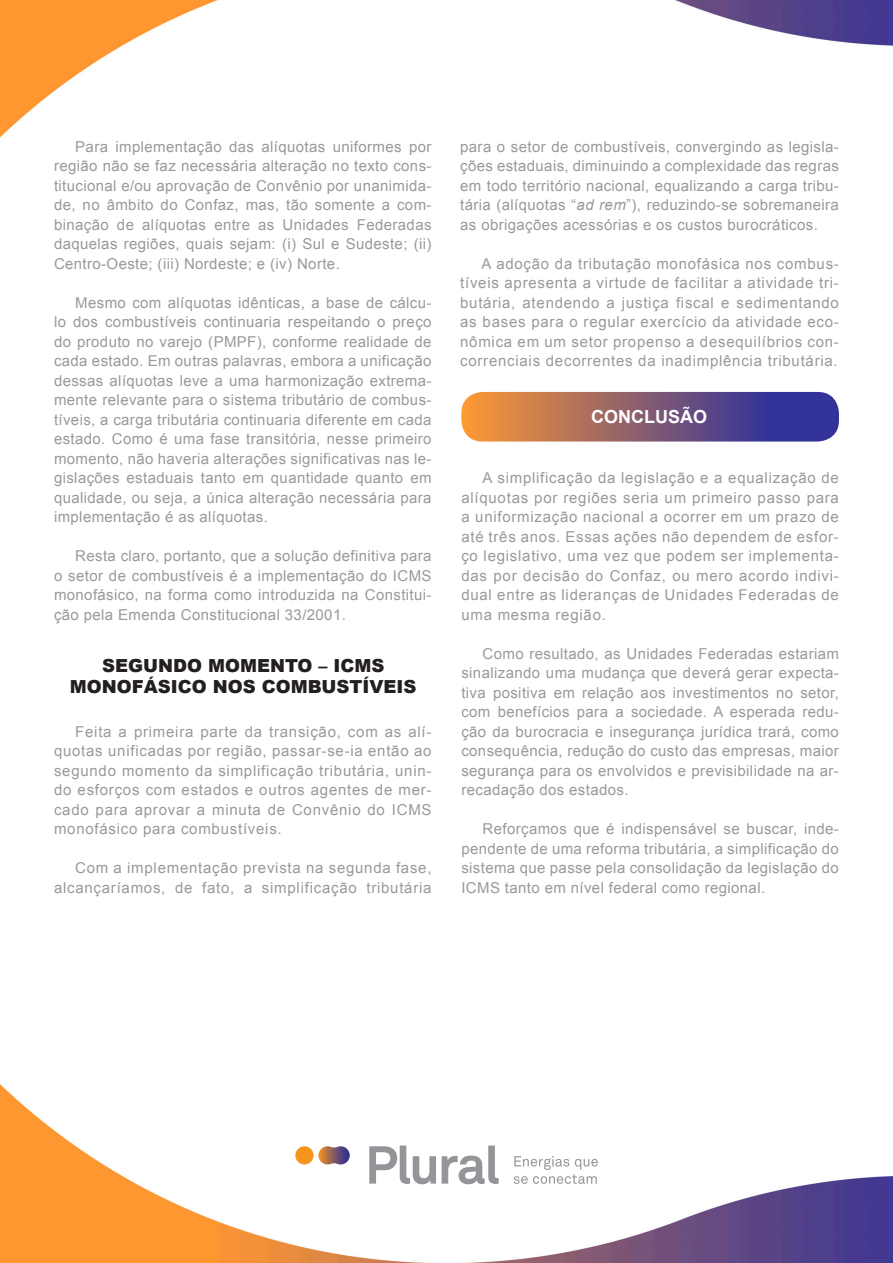
<style>
.page{position:relative;width:893px;height:1263px;background:#fff}
.page>*{position:absolute;margin:0;border:0;box-sizing:border-box;transform-origin:0 0}
.t1{font:900 18px/21.6px "Arial";color:#231f20;text-align:center}
.t2{font:700 18px "Arial";color:#fff}
.t3{font:15px/19.5px "Arial";letter-spacing:.025em;color:#999;text-align:justify}
.t4{font:15px/19.5px "Arial";letter-spacing:.05em;color:#999;text-align:right}
.s1{font-style:italic}
</style>
<div class="page">
<img style="left:0;top:0;width:893px;height:1263px">
<svg style="left:461px;top:392px;width:378px;height:50px;background:#896173"></svg>
<svg style="left:318px;top:1146px;width:32px;height:18px"></svg>
<svg style="left:369px;top:1145px;width:67px;height:39px"></svg>
<svg style="left:442px;top:1145px;width:57px;height:39px"></svg>
<div style="left:295px;top:1146px;width:19px;height:18px;background:#f7941e;border-radius:50%"></div>
<svg style="left:514px;top:1156px;width:84px;height:28px"></svg>
<p class="t3" style="left:54px;top:137px;width:379px;text-indent:21px">Para implementação das alíquotas uniformes por região não se faz necessária alteração no texto cons&shy;titucional e/ou aprovação de Convênio por unanimida&shy;de, no âmbito do Confaz, mas, tão somente a com&shy;binação de alíquotas entre as Unidades Federadas daquelas regiões, quais sejam: (i) Sul e Sudeste; (ii)<br>Centro-Oeste; (iii) Nordeste; e (iv) Norte.</p>
<p class="t3" style="left:54px;top:293px;width:379px;text-indent:21px">Mesmo com alíquotas idênticas, a base de cálcu&shy;lo dos combustíveis continuaria respeitando o preço do produto no varejo (PMPF), conforme realidade de cada estado. Em outras palavras, embora a unificação dessas alíquotas leve a uma harmonização extrema&shy;mente relevante para o sistema tributário de combus&shy;tíveis, a carga tributária continuaria diferente em cada estado. Como é uma fase transitória, nesse primeiro momento, não haveria alterações significativas nas le&shy;gislações estaduais tanto em quantidade quanto em qualidade, ou seja, a única alteração necessária para implementação é as alíquotas.</p>
<p class="t3" style="left:54px;top:546px;width:379px;text-indent:21px">Resta claro, portanto, que a solução definitiva para o setor de combustíveis é a implementação do ICMS monofásico, na forma como introduzida na Constitui&shy;ção pela Emenda Constitucional 33/2001.</p>
<p class="t1" style="left:70px;top:654px;width:348px">SEGUNDO MOMENTO – ICMS<br>MONOFÁSICO NOS COMBUSTÍVEIS</p>
<p class="t3" style="left:54px;top:722px;width:379px;text-indent:21px">Feita a primeira parte da transição, com as alí&shy;quotas unificadas por região, passar-se-ia então ao segundo momento da simplificação tributária, unin&shy;do esforços com estados e outros agentes de mer&shy;cado para aprovar a minuta de Convênio do ICMS monofásico para combustíveis.</p>
<p class="t4" style="left:54px;top:858px;width:379px">Com a implementação prevista na segunda fase, alcançaríamos, de fato, a simplificação tributária</p>
<p class="t3" style="left:460px;top:137px;width:380px">para o setor de combustíveis, convergindo as legisla&shy;ções estaduais, diminuindo a complexidade das regras em todo território nacional, equalizando a carga tribu&shy;tária (alíquotas “<span class="s1">ad rem</span>”), reduzindo-se sobremaneira as obrigações acessórias e os custos burocráticos.</p>
<p class="t3" style="left:460px;top:254px;width:380px;text-indent:21px">A adoção da tributação monofásica nos combus&shy;tíveis apresenta a virtude de facilitar a atividade tri&shy;butária, atendendo a justiça fiscal e sedimentando as bases para o regular exercício da atividade eco&shy;nômica em um setor propenso a desequilíbrios con&shy;correnciais decorrentes da inadimplência tributária.</p>
<p class="t2" style="left:591px;top:405px;width:117px">CONCLUSÃO</p>
<p class="t3" style="left:461px;top:468px;width:379px;text-indent:21px">A simplificação da legislação e a equalização de alíquotas por regiões seria um primeiro passo para a uniformização nacional a ocorrer em um prazo de até três anos. Essas ações não dependem de esfor&shy;ço legislativo, uma vez que podem ser implementa&shy;das por decisão do Confaz, ou mero acordo indivi&shy;dual entre as lideranças de Unidades Federadas de uma mesma região.</p>
<p class="t3" style="left:461px;top:644px;width:379px;text-indent:21px">Como resultado, as Unidades Federadas estariam sinalizando uma mudança que deverá gerar expecta&shy;tiva positiva em relação aos investimentos no setor, com benefícios para a sociedade. A esperada redu&shy;ção da burocracia e insegurança jurídica trará, como consequência, redução do custo das empresas, maior segurança para os envolvidos e previsibilidade na ar&shy;recadação dos estados.</p>
<p class="t3" style="left:461px;top:819px;width:379px;text-indent:21px">Reforçamos que é indispensável se buscar, inde&shy;pendente de uma reforma tributária, a simplificação do sistema que passe pela consolidação da legislação do ICMS tanto em nível federal como regional.</p>
</div>
